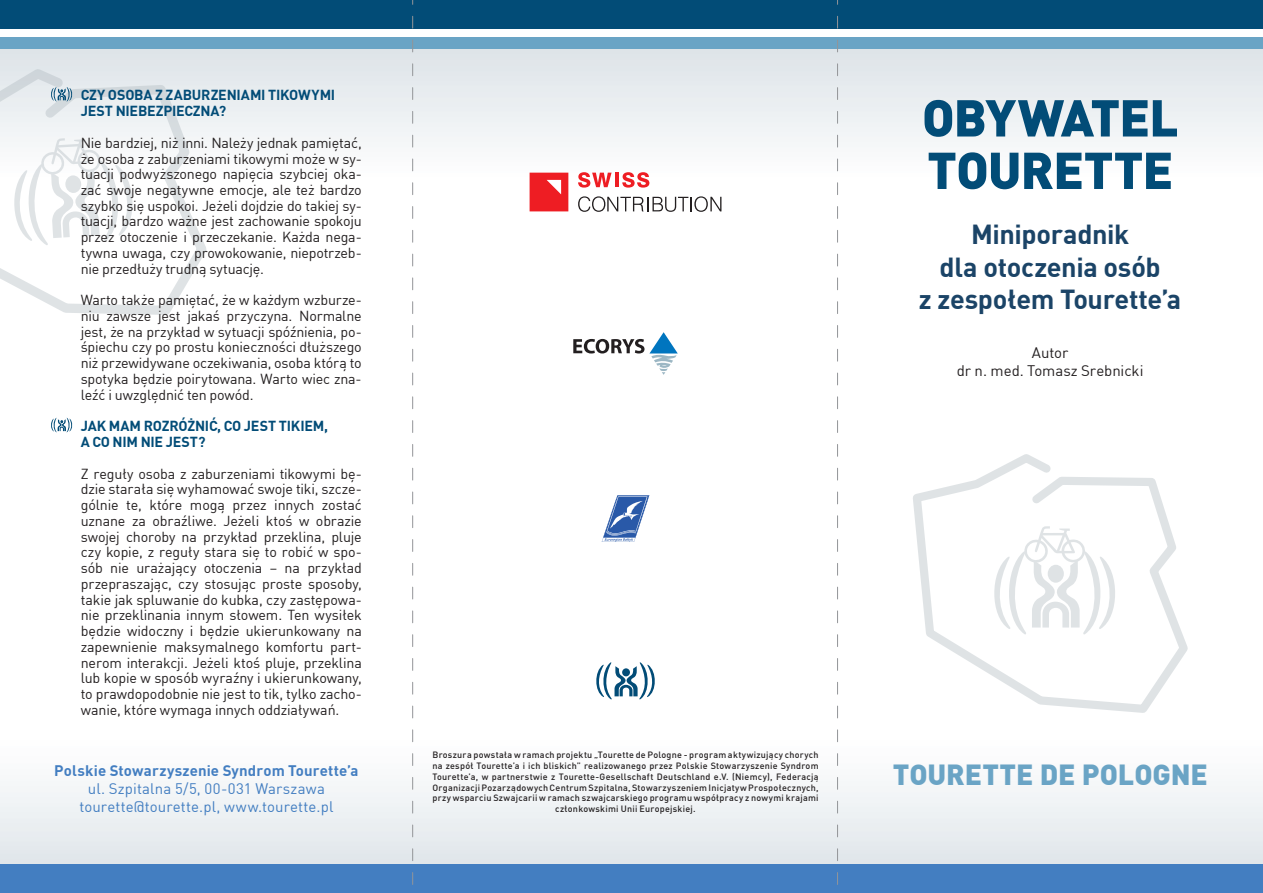
<style>
.page{position:relative;width:1263px;height:893px;background:#fff}
.page>*{position:absolute;margin:0;border:0;box-sizing:border-box;transform-origin:0 0}
.t1{font:900 51px/52.5px "DINCE";letter-spacing:-.02em;color:#024c77}
.t2{font:900 28.5px "DINCE";letter-spacing:-.005em;color:#6aa4c5}
.t3{font:700 27px/32.4px "DINCE";letter-spacing:-.015em;color:#1b4467;text-align:center}
.t4{font:15px/18px "DINCE";letter-spacing:.005em;color:#437ec1;text-align:center}
.t5{font:700 15px "DINCE";letter-spacing:.01em;color:#437ec1}
.t6{font:15px/18px "DINCE";letter-spacing:-.005em;color:#231f20;text-align:center}
.t7{font:14.25px/15.8px "DINCE";letter-spacing:-.015em;color:#231f20;text-align:justify}
.t8{font:700 14.25px/15.8px "DINCE";letter-spacing:-.015em;color:#024c77}
.t9{font:500 9px/10.8px "DINCE";letter-spacing:.03em;color:#231f20;text-align:center}
</style>
<div class="page">
<div style="left:0;top:49px;width:1263px;height:130px;background:linear-gradient(to bottom,#dde3e8,#fefefe)"></div>
<svg style="left:0;top:63px;width:212px;height:252px"></svg>
<svg style="left:8px;top:138px;width:130px;height:108px"></svg>
<div style="left:0;top:733px;width:1263px;height:138px;background:linear-gradient(to bottom,#fff,#dfe5ea)"></div>
<div style="left:0;top:864px;width:1263px;height:29px;background:#437ec1"></div>
<div style="left:0;top:0;width:1263px;height:29px;background:#024c77"></div>
<div style="left:0;top:38px;width:1263px;height:11px;background:#6aa4c5"></div>
<svg style="left:50px;top:87px;width:23px;height:15px"></svg>
<svg style="left:51px;top:418px;width:22px;height:14px"></svg>
<svg style="left:530px;top:173px;width:38px;height:38px"></svg>
<svg style="left:578px;top:172px;width:34px;height:16px"></svg>
<hr style="left:615px;top:173px;width:3px;height:14px;background:#ee1d23">
<svg style="left:622px;top:172px;width:27px;height:16px"></svg>
<svg style="left:578px;top:196px;width:143px;height:16px"></svg>
<svg style="left:573px;top:332px;width:105px;height:43px"></svg>
<svg style="left:602px;top:495px;width:47px;height:47px"></svg>
<svg style="left:596px;top:662px;width:59px;height:38px"></svg>
<svg style="left:913px;top:454px;width:275px;height:259px"></svg>
<svg style="left:989px;top:526px;width:131px;height:109px"></svg>
<svg style="left:837px;top:0;width:1px;height:885px"></svg>
<svg style="left:412px;top:0;width:1px;height:885px"></svg>
<p class="t8" style="left:81px;top:87px;width:256px">CZY OSOBA Z ZABURZENIAMI TIKOWYMI<br>JEST NIEBEZPIECZNA?</p>
<p class="t7" style="left:81px;top:134px;width:283px">Nie bardziej, niż inni. Należy jednak pamiętać, że osoba z zaburzeniami tikowymi może w sy&shy;tuacji podwyższonego napięcia szybciej oka&shy;zać swoje negatywne emocje, ale też bardzo szybko się uspokoi. Jeżeli dojdzie do takiej sy&shy;tuacji, bardzo ważne jest zachowanie spokoju przez otoczenie i przeczekanie. Każda nega&shy;tywna uwaga, czy prowokowanie, niepotrzeb&shy;nie przedłuży trudną sytuację.</p>
<p class="t7" style="left:81px;top:292px;width:283px">Warto także pamiętać, że w każdym wzburze&shy;niu zawsze jest jakaś przyczyna. Normalne jest, że na przykład w sytuacji spóźnienia, po&shy;śpiechu czy po prostu konieczności dłuższego niż przewidywane oczekiwania, osoba którą to spotyka będzie poirytowana. Warto wiec zna&shy;leźć i uwzględnić ten powód.</p>
<p class="t8" style="left:81px;top:418px;width:249px">JAK MAM ROZRÓŻNIĆ, CO JEST TIKIEM,<br>A CO NIM NIE JEST?</p>
<p class="t7" style="left:81px;top:465px;width:283px">Z reguły osoba z zaburzeniami tikowymi bę&shy;dzie starała się wyhamować swoje tiki, szcze&shy;gólnie te, które mogą przez innych zostać uznane za obraźliwe. Jeżeli ktoś w obrazie swojej choroby na przykład przeklina, pluje czy kopie, z reguły stara się to robić w spo&shy;sób nie urażający otoczenia – na przykład przepraszając, czy stosując proste sposoby, takie jak spluwanie do kubka, czy zastępowa&shy;nie przeklinania innym słowem. Ten wysiłek będzie widoczny i będzie ukierunkowany na zapewnienie maksymalnego komfortu part&shy;nerom interakcji. Jeżeli ktoś pluje, przeklina lub kopie w sposób wyraźny i ukierunkowany, to prawdopodobnie nie jest to tik, tylko zacho&shy;wanie, które wymaga innych oddziaływań.</p>
<p class="t5" style="left:54px;top:761px;width:306px">Polskie Stowarzyszenie Syndrom Tourette’a</p>
<p class="t4" style="left:79px;top:779px;width:256px">ul. Szpitalna 5/5, 00-031 Warszawa tourette@tourette.pl, www.tourette.pl</p>
<p class="t9" style="left:432px;top:749px;width:388px">Broszura powstała w ramach projektu „Tourette de Pologne - program aktywizujący chorych na zespół Tourette’a i ich bliskich” realizowanego przez Polskie Stowarzyszenie Syndrom Tourette’a, w partnerstwie z Tourette-Gesellschaft Deutschland e.V. (Niemcy), Federacją Organizacji Pozarządowych Centrum Szpitalna, Stowarzyszeniem Inicjatyw Prospołecznych, przy wsparciu Szwajcarii w ramach szwajcarskiego programu współpracy z nowymi krajami członkowskimi Unii Europejskiej.</p>
<h1 class="t1" style="left:922px;top:89px;width:258px">OBYWATEL<br>TOURETTE</h1>
<h3 class="t3" style="left:919px;top:217px;width:264px">Miniporadnik<br>dla otoczenia osób<br>z zespołem Tourette’a</h3>
<p class="t6" style="left:957px;top:343px;width:188px">Autor<br>dr n. med. Tomasz Srebnicki</p>
<h2 class="t2" style="left:893px;top:755px;width:316px">TOURETTE DE POLOGNE</h2>
</div>
